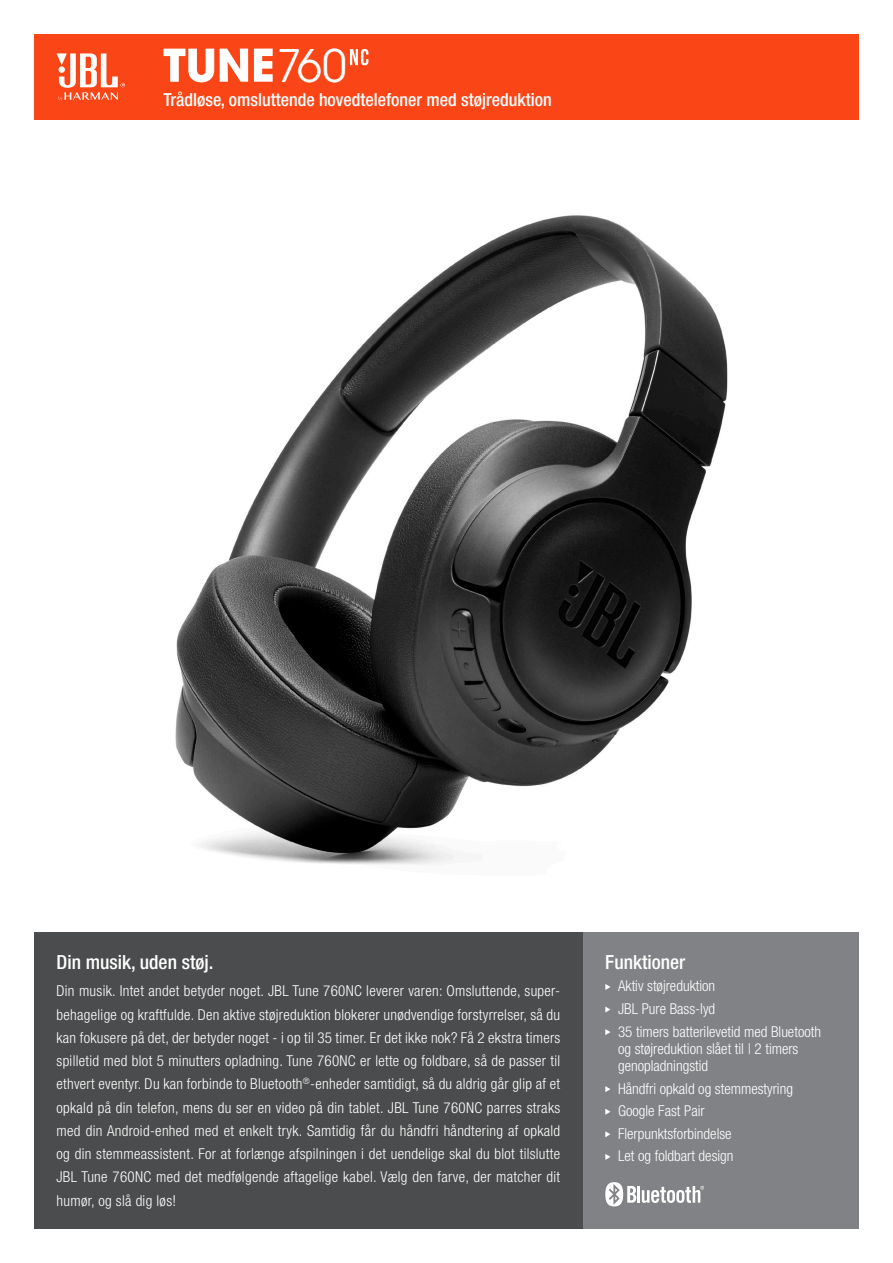
<style>
.page{position:relative;width:893px;height:1263px;background:#fff}
.page>*{position:absolute;margin:0;border:0;box-sizing:border-box;transform-origin:0 0}
.t1{font:49.5px "Avant Gard Goth EF";color:#fff}
.t2{font:500 condensed 19.5px "Helvetica Neue LT Pro";color:#fff}
.t3{font:500 condensed 18px "Helvetica Neue LT Pro";color:#fff}
.t4{font:300 condensed 15px/23.2px "Helvetica Neue LT Pro";color:#fff}
</style>
<div class="page">
<img style="left:175px;top:215px;width:553px;height:650px">
<div style="left:34px;top:34px;width:825px;height:85px;background:#fa4616"></div>
<svg style="left:57px;top:53px;width:68px;height:48px"></svg>
<div style="left:583px;top:932px;width:276px;height:297px;background:#808285"></div>
<svg style="left:605px;top:984px;width:5px;height:6px"></svg>
<svg style="left:605px;top:1006px;width:5px;height:6px"></svg>
<svg style="left:605px;top:1029px;width:5px;height:6px"></svg>
<svg style="left:605px;top:1086px;width:5px;height:6px"></svg>
<svg style="left:605px;top:1109px;width:5px;height:6px"></svg>
<svg style="left:605px;top:1131px;width:5px;height:6px"></svg>
<svg style="left:605px;top:1154px;width:5px;height:6px"></svg>
<div style="left:34px;top:932px;width:549px;height:297px;background:#4b4c4d"></div>
<svg style="left:605px;top:1182px;width:31px;height:24px"></svg>
<hr style="left:637px;top:1186px;width:3px;height:17px;background:#fff">
<svg style="left:642px;top:1186px;width:62px;height:17px"></svg>
<svg style="left:350px;top:49px;width:18px;height:16px"></svg>
<svg style="left:163px;top:49px;width:51px;height:33px"></svg>
<svg style="left:220px;top:49px;width:28px;height:33px"></svg>
<svg style="left:254px;top:49px;width:19px;height:33px"></svg>
<p class="t1" style="left:276px;top:37px;width:72px">760</p>
<p class="t3" style="left:163px;top:89px;width:390px">Trådløse, omsluttende hovedtelefoner med støjreduktion</p>
<p class="t2" style="left:57px;top:950px;width:158px">Din musik, uden støj.</p>
<p class="t4" style="left:57px;top:979px;width:505px;text-align:justify">Din musik. Intet andet betyder noget. JBL Tune 760NC leverer varen: Omsluttende, super&shy;behagelige og kraftfulde. Den aktive støjreduktion blokerer unødvendige forstyrrelser, så du kan fokusere på det, der betyder noget - i op til 35 timer. Er det ikke nok? Få 2 ekstra timers spilletid med blot 5 minutters opladning. Tune 760NC er lette og foldbare, så de passer til ethvert eventyr. Du kan forbinde to Bluetooth<sup>®</sup>-enheder samtidigt, så du aldrig går glip af et opkald på din telefon, mens du ser en video på din tablet. JBL Tune 760NC parres straks med din Android-enhed med et enkelt tryk. Samtidig får du håndfri håndtering af opkald og din stemmeassistent. For at forlænge afspilningen i det uendelige skal du blot tilslutte JBL Tune 760NC med det medfølgende aftagelige kabel. Vælg den farve, der matcher dit humør, og slå dig løs!</p>
<p class="t2" style="left:605px;top:950px;width:82px">Funktioner</p>
<p class="t4" style="left:618px;top:974px;width:99px">Aktiv støjreduktion</p>
<p class="t4" style="left:618px;top:997px;width:99px">JBL Pure Bass-lyd</p>
<p class="t4" style="left:618px;top:1022px;width:204px;line-height:17.2px">35 timers batterilevetid med Bluetooth og støjreduktion slået til | 2 timers genopladningstid</p>
<p class="t4" style="left:618px;top:1076px;width:176px">Håndfri opkald og stemmestyring</p>
<p class="t4" style="left:618px;top:1099px;width:88px">Google Fast Pair</p>
<p class="t4" style="left:618px;top:1122px;width:115px">Flerpunktsforbindelse</p>
<p class="t4" style="left:618px;top:1144px;width:117px">Let og foldbart design</p>
</div>
